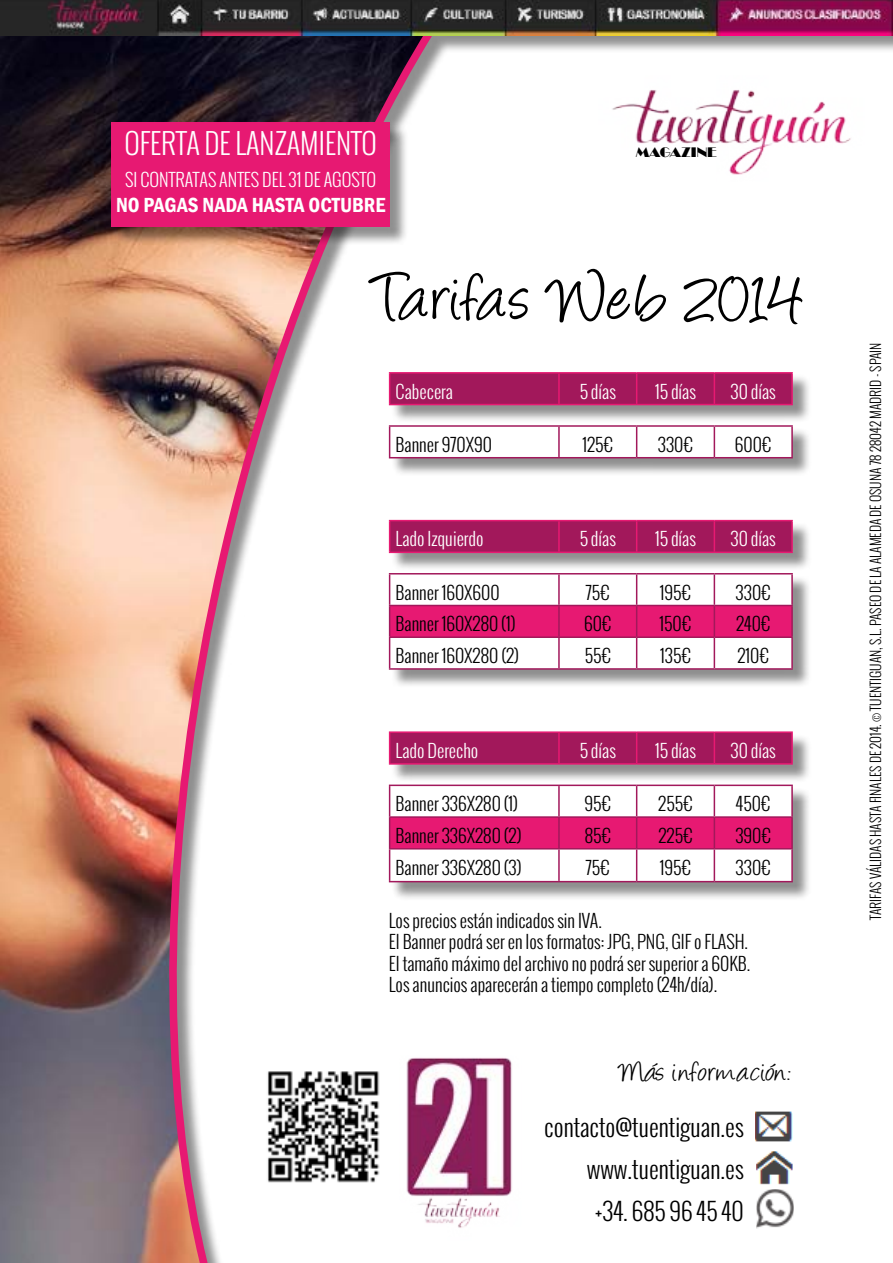
<style>
.page{position:relative;width:893px;height:1263px;background:#fff}
.page>*{position:absolute;margin:0;border:0;box-sizing:border-box;transform-origin:0 0}
.t1{font:76.5px "Angelina";color:#000}
.t2{font:31.5px "Angelina";letter-spacing:.01em;color:#000}
.t3{font:300 28.5px "Oswald";color:#fff}
.t4{font:300 24px/41.8px "Oswald";color:#000;text-align:right}
.t5{font:600 condensed 21px "Franklin Gothic";color:#fff}
.t6{font:300 18px/21.6px "Oswald";color:#000}
.t7{font:300 18px "Oswald";color:#fff}
.t8{font:14.4px "Broadway";color:#000}
.t9{font:300 13.5px "Oswald";color:#000}
</style>
<div class="page">
<div style="left:0;top:3px;width:893px;height:1260px;background:#000;opacity:.44"></div>
<img style="left:0;top:35px;width:442px;height:1228px">
<img style="left:0;top:0;width:893px;height:35px">
<img style="left:599px;top:75px;width:267px;height:106px">
<img style="left:400px;top:1033px;width:122px;height:208px">
<img style="left:256px;top:1058px;width:135px;height:136px">
<img style="left:756px;top:1189px;width:38px;height:42px">
<div style="left:114px;top:124px;width:295px;height:120px;background:#000;opacity:.44"></div>
<div style="left:111px;top:122px;width:279px;height:104px;background:#e71972"></div>
<h3 class="t3" style="left:124px;top:123px;width:254px">OFERTA DE LANZAMIENTO</h3>
<p class="t7" style="left:125px;top:167px;width:252px">SI CONTRATAS ANTES DEL 31 DE AGOSTO</p>
<p class="t5" style="left:116px;top:191px;width:271px">NO PAGAS NADA HASTA OCTUBRE</p>
<p class="t8" style="left:636px;top:144px;width:83px">MAGAZINE</p>
<h1 class="t1" style="left:372px;top:266px;width:432px">Tarifas Web 2014</h1>
<p class="t7" style="left:396px;top:378px;width:59px">Cabecera</p>
<p class="t7" style="left:580px;top:378px;width:38px">5 días</p>
<p class="t7" style="left:655px;top:378px;width:42px">15 días</p>
<p class="t7" style="left:731px;top:378px;width:47px">30 días</p>
<p class="t6" style="left:396px;top:433px;width:98px">Banner 970X90</p>
<p class="t6" style="left:582px;top:433px;width:32px">125€</p>
<p class="t6" style="left:658px;top:433px;width:37px">330€</p>
<p class="t6" style="left:735px;top:433px;width:38px">600€</p>
<p class="t7" style="left:396px;top:526px;width:89px">Lado Izquierdo</p>
<p class="t7" style="left:580px;top:526px;width:38px">5 días</p>
<p class="t7" style="left:655px;top:526px;width:42px">15 días</p>
<p class="t7" style="left:731px;top:526px;width:47px">30 días</p>
<p class="t6" style="left:396px;top:581px;width:105px">Banner 160X600</p>
<p class="t6" style="left:586px;top:581px;width:26px">75€</p>
<p class="t6" style="left:660px;top:581px;width:33px">195€</p>
<p class="t6" style="left:736px;top:581px;width:37px">330€</p>
<p class="t6" style="left:396px;top:613px;width:121px">Banner 160X280 (1)</p>
<p class="t6" style="left:584px;top:613px;width:29px">60€</p>
<p class="t6" style="left:660px;top:613px;width:33px">150€</p>
<p class="t6" style="left:736px;top:613px;width:36px">240€</p>
<p class="t6" style="left:396px;top:644px;width:125px">Banner 160X280 (2)</p>
<p class="t6" style="left:585px;top:644px;width:28px">55€</p>
<p class="t6" style="left:660px;top:644px;width:32px">135€</p>
<p class="t6" style="left:737px;top:644px;width:33px">210€</p>
<p class="t7" style="left:396px;top:738px;width:84px">Lado Derecho</p>
<p class="t7" style="left:580px;top:738px;width:38px">5 días</p>
<p class="t7" style="left:655px;top:738px;width:42px">15 días</p>
<p class="t7" style="left:731px;top:738px;width:47px">30 días</p>
<p class="t6" style="left:396px;top:793px;width:124px">Banner 336X280 (1)</p>
<p class="t6" style="left:584px;top:793px;width:28px">95€</p>
<p class="t6" style="left:658px;top:793px;width:36px">255€</p>
<p class="t6" style="left:736px;top:793px;width:36px">450€</p>
<p class="t6" style="left:396px;top:824px;width:127px">Banner 336X280 (2)</p>
<p class="t6" style="left:585px;top:824px;width:28px">85€</p>
<p class="t6" style="left:658px;top:824px;width:36px">225€</p>
<p class="t6" style="left:735px;top:824px;width:37px">390€</p>
<p class="t6" style="left:396px;top:857px;width:127px">Banner 336X280 (3)</p>
<p class="t6" style="left:586px;top:857px;width:26px">75€</p>
<p class="t6" style="left:660px;top:857px;width:33px">195€</p>
<p class="t6" style="left:736px;top:857px;width:37px">330€</p>
<p class="t6" style="left:389px;top:909px;width:363px">Los precios están indicados sin IVA.<br>El Banner podrá ser en los formatos: JPG, PNG, GIF o FLASH.<br>El tamaño máximo del archivo no podrá ser superior a 60KB.<br>Los anuncios aparecerán a tiempo completo (24h/día).</p>
<h2 class="t2" style="left:619px;top:1059px;width:172px">Más información:</h2>
<h3 class="t4" style="left:544px;top:1106px;width:201px">contacto@tuentiguan.es www.tuentiguan.es<br>+34. 685 96 45 40</h3>
<p class="t9" style="left:866px;top:920px;width:579px;rotate:-90deg">TARIFAS VÁLIDAS HASTA FINALES DE 2014. © TUENTIGUAN, S.L. PASEO DE LA ALAMEDA DE OSUNA 78 28042 MADRID - SPAIN</p>
</div>
